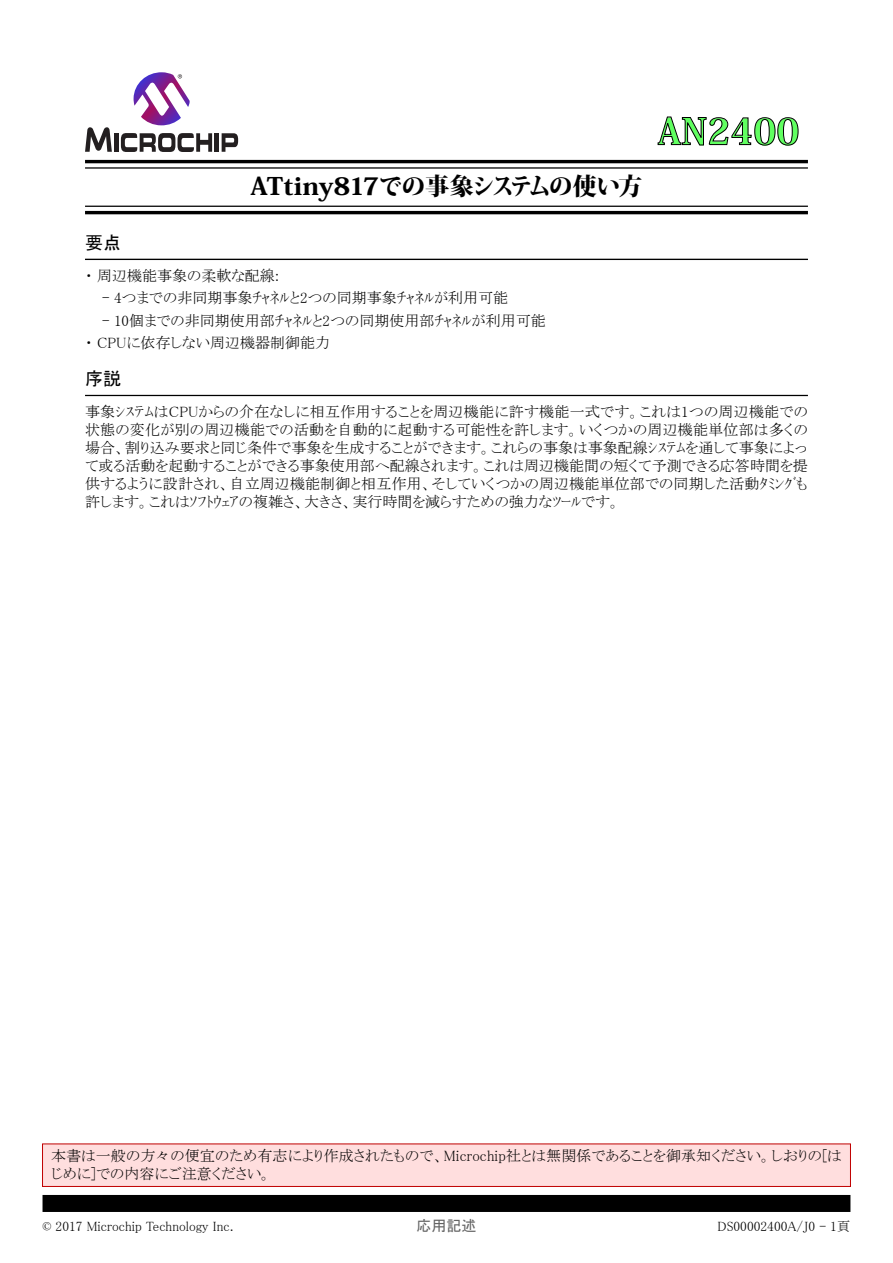
<style>
.page{position:relative;width:893px;height:1263px;background:#fff}
.page>*{position:absolute;margin:0;border:0;box-sizing:border-box;transform-origin:0 0}
.t1{font:800 36px "Koz Min Pro";color:#60ff60}
.t2{font:800 24px "Koz Min Pro";letter-spacing:-.035em;color:#000;scale:1.1 1}
.t3{font:18px "MS P Gothic";color:#000}
.t4{font:15px/18px "MS P Mincho";color:#000}
.t5{font:15px "MS P Gothic";color:#646464}
.t6{font:13.5px "MS P Mincho";color:#000}
</style>
<div class="page">
<svg style="left:85px;top:127px;width:27px;height:25px"></svg>
<div style="left:114px;top:133px;width:5px;height:19px;background:#231f20"></div>
<hr style="left:215px;top:133px;width:4px;height:19px;background:#231f20">
<svg style="left:222px;top:133px;width:16px;height:19px"></svg>
<svg style="left:121px;top:133px;width:91px;height:19px"></svg>
<svg style="left:134px;top:72px;width:56px;height:53px"></svg>
<svg style="left:658px;top:116px;width:140px;height:30px"></svg>
<hr style="left:85px;top:160px;width:723px;height:3px;background:#000">
<hr style="left:85px;top:167px;width:723px;height:2px;background:#000">
<hr style="left:85px;top:206px;width:723px;height:1px;background:#000">
<hr style="left:85px;top:211px;width:723px;height:3px;background:#000">
<div style="left:43px;top:1144px;width:807px;height:42px;background:#ffdede"></div>
<div style="left:42px;top:1143px;width:809px;height:44px;border:1px solid #c00000"></div>
<div style="left:43px;top:1195px;width:807px;height:17px;background:#000"></div>
<hr style="left:85px;top:259px;width:723px;height:1px;background:#000">
<hr style="left:85px;top:395px;width:723px;height:1px;background:#000">
<h2 class="t2" style="left:250px;top:168px;width:358px">ATtiny817での事象システムの使い方</h2>
<h1 class="t1" style="left:658px;top:105px;width:143px">AN2400</h1>
<p class="t3" style="left:85px;top:234px;width:37px">要点</p>
<p class="t4" style="left:85px;top:266px;width:196px">・ 周辺機能事象の柔軟な配線:</p>
<p class="t4" style="left:102px;top:289px;width:408px">- 4つまでの非同期事象ﾁｬﾈﾙと2つの同期事象ﾁｬﾈﾙが利用可能</p>
<p class="t4" style="left:85px;top:309px;width:462px;line-height:22.5px;text-indent:17px">- 10個までの非同期使用部ﾁｬﾈﾙと2つの同期使用部ﾁｬﾈﾙが利用可能・ CPUに依存しない周辺機器制御能力</p>
<p class="t3" style="left:85px;top:370px;width:37px">序説</p>
<p class="t4" style="left:85px;top:402px;width:724px;text-align:justify">事象ｼｽﾃﾑはCPUからの介在なしに相互作用することを周辺機能に許す機能一式です。これは1つの周辺機能での状態の変化が別の周辺機能での活動を自動的に起動する可能性を許します。いくつかの周辺機能単位部は多くの場合、割り込み要求と同じ条件で事象を生成することができます。これらの事象は事象配線ｼｽﾃﾑを通して事象によって或る活動を起動することができる事象使用部へ配線されます。これは周辺機能間の短くて予測できる応答時間を提供するように設計され、自立周辺機能制御と相互作用、そしていくつかの周辺機能単位部での同期した活動ﾀﾐﾝｸﾞも許します。これはｿﾌﾄｳｪｱの複雑さ、大きさ、実行時間を減らすための強力なﾂｰﾙです。</p>
<p class="t4" style="left:51px;top:1147px;width:792px">本書は一般の方々の便宜のため有志により作成されたもので、Microchip社とは無関係であることを御承知ください。しおりの[はじめに]での内容にご注意ください。</p>
<p class="t6" style="left:43px;top:1219px;width:193px">© 2017 Microchip Technology Inc.</p>
<p class="t5" style="left:416px;top:1218px;width:61px">応用記述</p>
<p class="t6" style="left:717px;top:1219px;width:135px">DS00002400A/J0 - 1頁</p>
</div>
